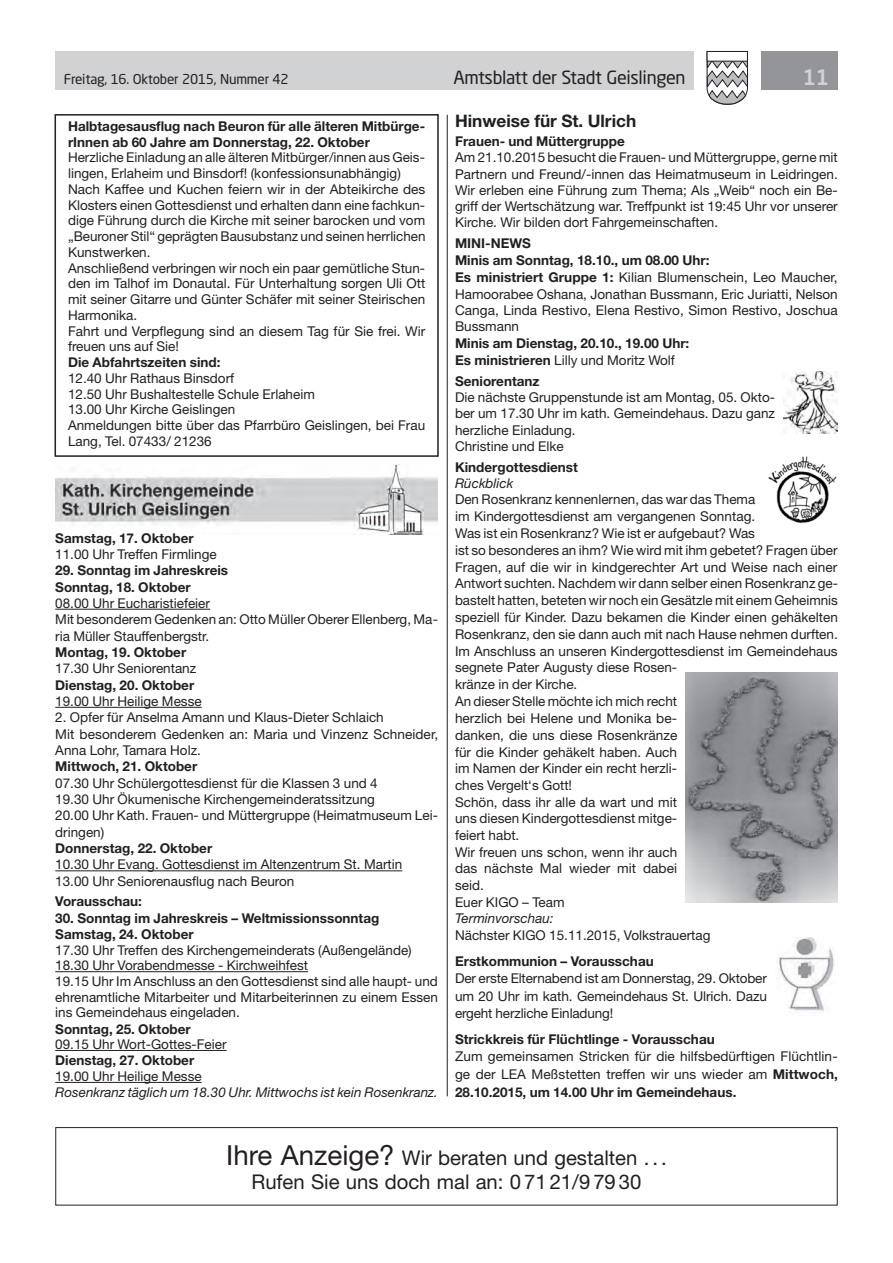
<style>
.page{position:relative;width:893px;height:1263px;background:#fff}
.page>*{position:absolute;margin:0;border:0;box-sizing:border-box;transform-origin:0 0}
.t1{font:500 21px "Neo Sans Std";color:#d1d2d4}
.t2{font:20.25px/24.3px "Helvetica Neue";color:#231f20;text-align:center}
.t3{font:18px "Neo Sans Std";letter-spacing:-.02em;color:#231f20}
.t4{font:700 17.25px "Helvetica Neue LT Std";color:#231f20}
.t5{font:13.5px/16.8px "Helvetica Neue LT Std";color:#231f20}
.t6{font:700 13.5px/16.4px "Helvetica Neue LT Std";color:#231f20}
.t7{font:italic 13.5px "Helvetica Neue LT Std";color:#231f20}
.t8{font:13.5px "Neo Sans Std";letter-spacing:-.015em;color:#231f20}
.s1{font-weight:700}
.s2{font-weight:400}
.s3{font-size:27.75px}
</style>
<div class="page">
<div style="left:55px;top:51px;width:639px;height:38px;background:#d1d2d4"></div>
<div style="left:761px;top:51px;width:77px;height:38px;background:#939598"></div>
<svg style="left:706px;top:51px;width:42px;height:54px"></svg>
<div style="left:707px;top:51px;width:41px;height:10px;background:#fff;border:1px solid #231f20"></div>
<hr style="left:447px;top:115px;width:1px;height:981px;background:#231f20">
<hr style="left:55px;top:609px;width:155px;height:1px;background:#231f20">
<hr style="left:55px;top:707px;width:147px;height:1px;background:#231f20">
<hr style="left:55px;top:870px;width:347px;height:1px;background:#231f20">
<hr style="left:55px;top:971px;width:253px;height:1px;background:#231f20">
<hr style="left:55px;top:1050px;width:172px;height:1px;background:#231f20">
<hr style="left:55px;top:1082px;width:147px;height:1px;background:#231f20">
<img style="left:55px;top:464px;width:383px;height:70px">
<div style="left:55px;top:114px;width:384px;height:343px;border:2px solid #231f20"></div>
<div style="left:55px;top:1127px;width:783px;height:78px;border:1px solid #231f20"></div>
<img style="left:783px;top:372px;width:55px;height:62px">
<img style="left:768px;top:457px;width:69px;height:67px">
<img style="left:686px;top:672px;width:152px;height:230px">
<img style="left:777px;top:937px;width:57px;height:76px">
<p class="t8" style="left:64px;top:71px;width:226px">Freitag, 16. Oktober 2015, Nummer 42</p>
<h3 class="t3" style="left:453px;top:66px;width:234px">Amtsblatt der Stadt Geislingen</h3>
<h1 class="t1" style="left:803px;top:64px;width:28px">11</h1>
<p class="t6" style="left:68px;top:118px;width:359px;line-height:15.8px">Halbtagesausflug nach Beuron für alle älteren Mitbürge&shy;rInnen ab 60 Jahre am Donnerstag, 22. Oktober</p>
<p class="t5" style="left:68px;top:149px;width:359px;line-height:15.8px">Herzliche Einladung an alle älteren Mitbürger/innen aus Geis&shy;lingen, Erlaheim und Binsdorf! (konfessionsunabhängig)<br>Nach Kaffee und Kuchen feiern wir in der Abteikirche des Klosters einen Gottesdienst und erhalten dann eine fachkun&shy;dige Führung durch die Kirche mit seiner barocken und vom „Beuroner Stil“ geprägten Bausubstanz und seinen herrlichen Kunstwerken.<br>Anschließend verbringen wir noch ein paar gemütliche Stun&shy;den im Talhof im Donautal. Für Unterhaltung sorgen Uli Ott mit seiner Gitarre und Günter Schäfer mit seiner Steirischen Harmonika.<br>Fahrt und Verpflegung sind an diesem Tag für Sie frei. Wir freuen uns auf Sie!</p>
<p class="t6" style="left:68px;top:354px;width:154px">Die Abfahrtszeiten sind:</p>
<p class="t5" style="left:68px;top:370px;width:359px;line-height:15.8px">12.40 Uhr Rathaus Binsdorf<br>12.50 Uhr Bushaltestelle Schule Erlaheim<br>13.00 Uhr Kirche Geislingen<br>Anmeldungen bitte über das Pfarrbüro Geislingen, bei Frau Lang, Tel. 07433/ 21236</p>
<p class="t4" style="left:455px;top:110px;width:183px">Hinweise für St. Ulrich</p>
<p class="t6" style="left:455px;top:133px;width:171px">Frauen- und Müttergruppe</p>
<p class="t5" style="left:455px;top:149px;width:384px;line-height:16.2px;text-align:justify">Am 21.10.2015 besucht die Frauen- und Müttergruppe, gerne mit Partnern und Freund/-innen das Heimatmuseum in Leidringen.<br>Wir erleben eine Führung zum Thema; Als „Weib“ noch ein Be&shy;griff der Wertschätzung war. Treffpunkt ist 19:45 Uhr vor unserer Kirche. Wir bilden dort Fahrgemeinschaften.</p>
<p class="t5" style="left:455px;top:235px;width:384px"><span class="s1">MINI-NEWS<br>Minis am Sonntag, 18.10., um 08.00 Uhr:<br>Es ministriert Gruppe 1:</span> Kilian Blumenschein, Leo Maucher, Hamoorabee Oshana, Jonathan Bussmann, Eric Juriatti, Nelson Canga, Linda Restivo, Elena Restivo, Simon Restivo, Joschua Bussmann</p>
<p class="t6" style="left:455px;top:334px;width:236px;line-height:17px">Minis am Dienstag, 20.10., 19.00 Uhr:<br>Es ministrieren <span class="s2">Lilly und Moritz Wolf</span></p>
<p class="t6" style="left:455px;top:373px;width:86px">Seniorentanz</p>
<p class="t5" style="left:455px;top:389px;width:321px;line-height:16.2px">Die nächste Gruppenstunde ist am Montag, 05. Okto&shy;ber um 17.30 Uhr im kath. Gemeindehaus. Dazu ganz herzliche Einladung.<br>Christine und Elke</p>
<p class="t6" style="left:455px;top:459px;width:124px">Kindergottesdienst</p>
<p class="t7" style="left:455px;top:475px;width:60px">Rückblick</p>
<p class="t5" style="left:455px;top:491px;width:384px">Den Rosenkranz kennenlernen, das war das Thema<br>im Kindergottesdienst am vergangenen Sonntag.<br>Was ist ein Rosenkranz? Wie ist er aufgebaut? Was<br>ist so besonderes an ihm? Wie wird mit ihm gebetet? Fragen über Fragen, auf die wir in kindgerechter Art und Weise nach einer Antwort suchten. Nachdem wir dann selber einen Rosenkranz ge&shy;bastelt hatten, beteten wir noch ein Gesätzle mit einem Geheimnis speziell für Kinder. Dazu bekamen die Kinder einen gehäkelten Rosenkranz, den sie dann auch mit nach Hause nehmen durften.<br>Im Anschluss an unseren Kindergottesdienst im Gemeindehaus segnete Pater Augusty diese Rosen-<br>kränze in der Kirche.<br>An dieser Stelle möchte ich mich recht<br>herzlich bei Helene und Monika be-<br>danken, die uns diese Rosenkränze<br>für die Kinder gehäkelt haben. Auch<br>im Namen der Kinder ein recht herzli-<br>ches Vergelt‘s Gott!<br>Schön, dass ihr alle da wart und mit<br>uns diesen Kindergottesdienst mitge-<br>feiert habt.<br>Wir freuen uns schon, wenn ihr auch<br>das nächste Mal wieder mit dabei<br>seid.<br>Euer KIGO – Team</p>
<p class="t7" style="left:455px;top:910px;width:100px">Terminvorschau:</p>
<p class="t5" style="left:455px;top:926px;width:257px">Nächster KIGO 15.11.2015, Volkstrauertag</p>
<p class="t6" style="left:455px;top:952px;width:200px">Erstkommunion – Vorausschau</p>
<p class="t5" style="left:455px;top:969px;width:314px;line-height:17.4px;text-align:justify">Der erste Elternabend ist am Donnerstag, 29. Oktober um 20 Uhr im kath. Gemeindehaus St. Ulrich. Dazu ergeht herzliche Einladung!</p>
<p class="t6" style="left:455px;top:1031px;width:261px">Strickkreis für Flüchtlinge - Vorausschau</p>
<p class="t5" style="left:455px;top:1048px;width:384px;line-height:17.5px;text-align:justify">Zum gemeinsamen Stricken für die hilfsbedürftigen Flüchtlin&shy;ge der LEA Meßstetten treffen wir uns wieder am <span class="s1">Mittwoch, 28.10.2015, um 14.00 Uhr im Gemeindehaus.</span></p>
<p class="t6" style="left:55px;top:530px;width:140px">Samstag, 17. Oktober</p>
<p class="t5" style="left:55px;top:545px;width:163px">11.00 Uhr Treffen Firmlinge</p>
<p class="t6" style="left:55px;top:562px;width:174px">29. Sonntag im Jahreskreis<br>Sonntag, 18. Oktober</p>
<p class="t5" style="left:55px;top:595px;width:384px;line-height:16.4px">08.00 Uhr Eucharistiefeier<br>Mit besonderem Gedenken an: Otto Müller Oberer Ellenberg, Ma&shy;ria Müller Stauffenbergstr.</p>
<p class="t6" style="left:55px;top:644px;width:133px">Montag, 19. Oktober</p>
<p class="t5" style="left:55px;top:660px;width:143px">17.30 Uhr Seniorentanz</p>
<p class="t6" style="left:55px;top:676px;width:141px">Dienstag, 20. Oktober</p>
<p class="t5" style="left:55px;top:692px;width:148px">19.00 Uhr Heilige Messe</p>
<p class="t5" style="left:55px;top:709px;width:384px;line-height:16.4px">2. Opfer für Anselma Amann und Klaus-Dieter Schlaich<br>Mit besonderem Gedenken an: Maria und Vinzenz Schneider,<br>Anna Lohr, Tamara Holz.</p>
<p class="t6" style="left:55px;top:758px;width:143px">Mittwoch, 21. Oktober</p>
<p class="t5" style="left:55px;top:774px;width:384px;line-height:16.4px">07.30 Uhr Schülergottesdienst für die Klassen 3 und 4<br>19.30 Uhr Ökumenische Kirchengemeinderatssitzung<br>20.00 Uhr Kath. Frauen- und Müttergruppe (Heimatmuseum Lei&shy;dringen)</p>
<p class="t6" style="left:55px;top:840px;width:159px">Donnerstag, 22. Oktober</p>
<p class="t5" style="left:55px;top:856px;width:348px;line-height:16.4px">10.30 Uhr Evang. Gottesdienst im Altenzentrum St. Martin<br>13.00 Uhr Seniorenausflug nach Beuron</p>
<p class="t6" style="left:55px;top:893px;width:88px">Vorausschau:</p>
<p class="t6" style="left:55px;top:909px;width:326px">30. Sonntag im Jahreskreis – Weltmissionssonntag<br>Samstag, 24. Oktober</p>
<p class="t5" style="left:55px;top:942px;width:384px;line-height:15.6px">17.30 Uhr Treffen des Kirchengemeinderats (Außengelände)<br>18.30 Uhr Vorabendmesse - Kirchweihfest<br>19.15 Uhr Im Anschluss an den Gottesdienst sind alle haupt- und ehrenamtliche Mitarbeiter und Mitarbeiterinnen zu einem Essen ins Gemeindehaus eingeladen.</p>
<p class="t6" style="left:55px;top:1020px;width:137px">Sonntag, 25. Oktober</p>
<p class="t5" style="left:55px;top:1036px;width:173px">09.15 Uhr Wort-Gottes-Feier</p>
<p class="t6" style="left:55px;top:1052px;width:141px">Dienstag, 27. Oktober</p>
<p class="t5" style="left:55px;top:1068px;width:148px">19.00 Uhr Heilige Messe</p>
<p class="t7" style="left:55px;top:1084px;width:384px">Rosenkranz täglich um 18.30 Uhr. Mittwochs ist kein Rosenkranz.</p>
<h2 class="t2" style="left:226px;top:1145px;width:442px"><span class="s3">Ihre Anzeige?</span> Wir beraten und gestalten .. .<br>Rufen Sie uns doch mal an: 0 71 21/9 79 30</h2>
</div>
